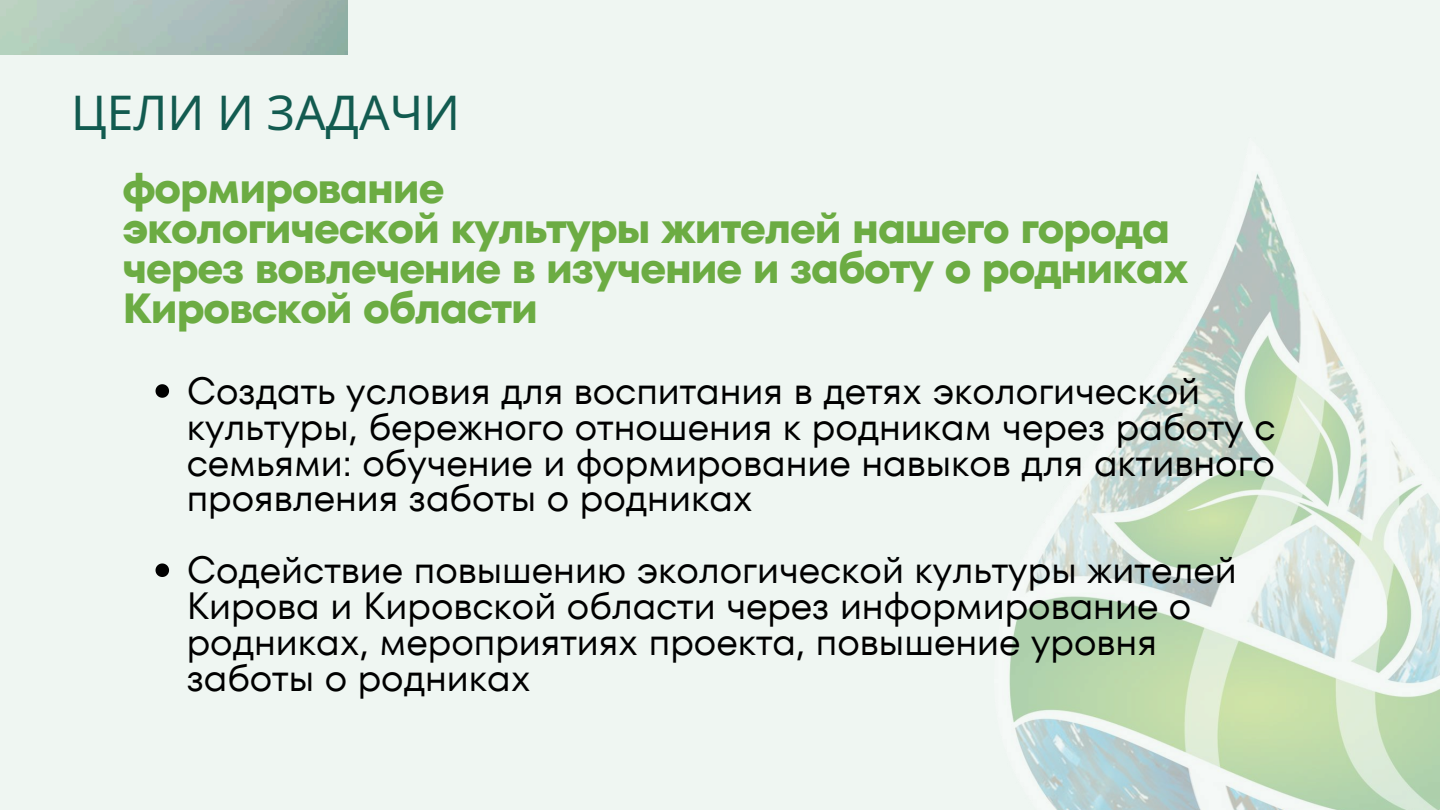
<style>
.page{position:relative;width:1440px;height:810px;background:#eff6f2}
.page>*{position:absolute;margin:0;border:0;box-sizing:border-box;transform-origin:0 0}
.t1{font:48px "Noto Sans";color:#125b50}
.t2{font:700 42px/39.8px "TT Fors";letter-spacing:-.025em;color:#6cac43}
.t3{font:37.9px/35.9px "TT Fors";color:#000}
</style>
<div class="page">
<img style="left:1009px;top:174px;width:431px;height:636px">
<svg style="left:156px;top:384px;width:13px;height:14px"></svg>
<svg style="left:156px;top:563px;width:13px;height:14px"></svg>
<p class="t1" style="left:71px;top:78px;width:390px">ЦЕЛИ И ЗАДАЧИ</p>
<p class="t2" style="left:122px;top:169px;width:1068px">формирование<br>экологической культуры жителей нашего города через вовлечение в изучение и заботу о родниках<br>Кировской области</p>
<p class="t3" style="left:187px;top:373px;width:1090px">Создать условия для воспитания в детях экологической культуры, бережного отношения к родникам через работу с семьями: обучение и формирование навыков для активного проявления заботы о родниках</p>
<p class="t3" style="left:187px;top:552px;width:1051px">Содействие повышению экологической культуры жителей Кирова и Кировской области через информирование о родниках, мероприятиях проекта, повышение уровня заботы о родниках</p>
</div>
